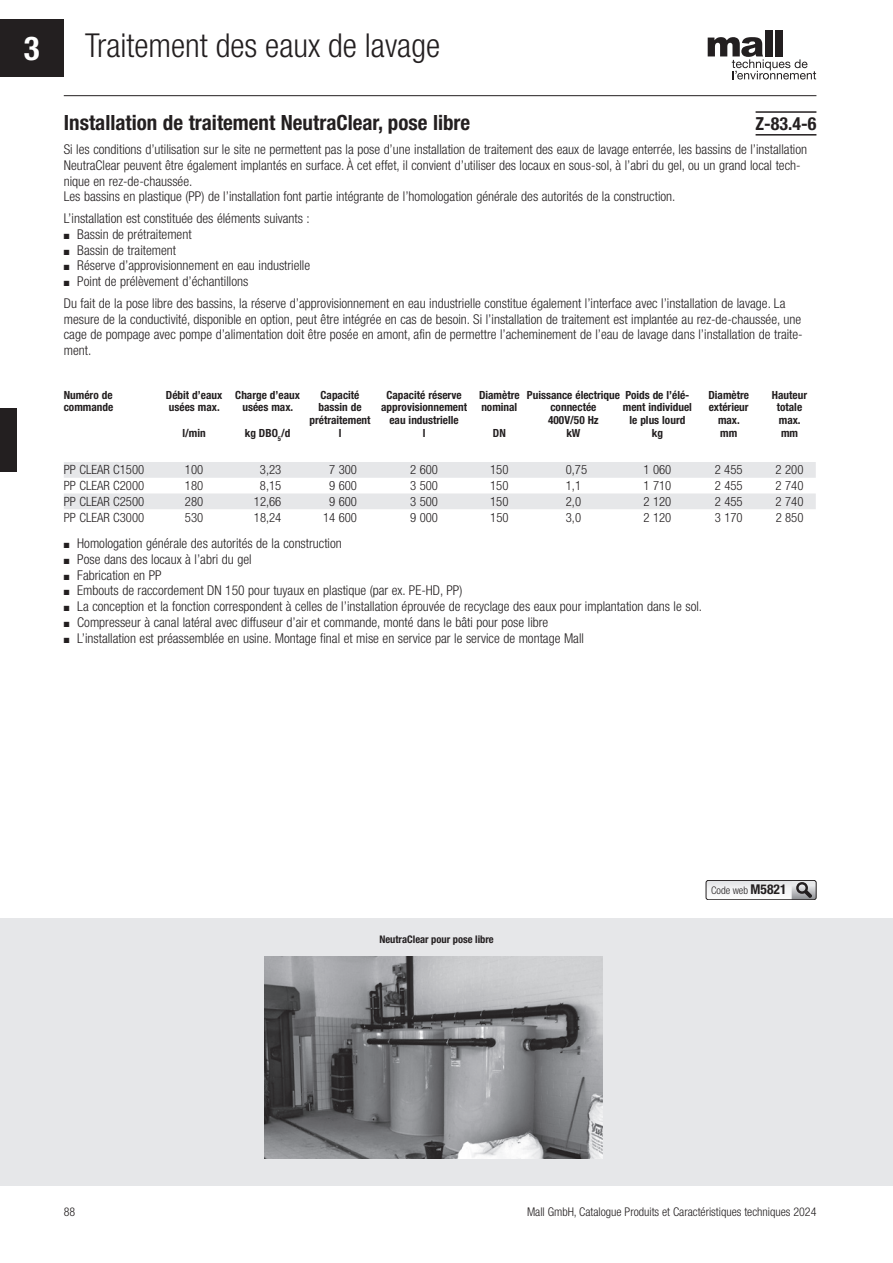
<style>
.page{position:relative;width:893px;height:1263px;background:#fff}
.page>*{position:absolute;margin:0;border:0;box-sizing:border-box;transform-origin:0 0}
.t1{font:300 condensed 33px "Helvetica Neue LT Pro";color:#231f20}
.t2{font:700 condensed 33px "Helvetica Neue LT Pro";color:#fff}
.t3{font:700 condensed 21px "Helvetica Neue LT Pro";color:#231f20}
.t4{font:700 condensed 18px "Helvetica Neue LT Pro";color:#231f20}
.t5{font:300 condensed 13.5px/15.8px "Helvetica Neue LT Pro";color:#231f20}
.t6{font:300 condensed 12.75px "Helvetica Neue LT Pro";color:#231f20}
.t7{font:300 condensed 12px "Helvetica Neue LT Pro";color:#231f20}
.t8{font:700 condensed 11.25px/12.8px "Helvetica Neue LT Pro";color:#231f20;text-align:center}
.t9{font:700 condensed 10.5px "Helvetica Neue LT Pro";color:#231f20}
.t10{font:300 condensed 10.5px "Helvetica Neue LT Pro";color:#231f20}
.s1{font-weight:700;font-size:13.5px}
</style>
<div class="page">
<div style="left:0;top:19px;width:64px;height:58px;background:#231f20"></div>
<div style="left:0;top:408px;width:17px;height:64px;background:#231f20"></div>
<hr style="left:64px;top:95px;width:752px;height:1px;background:#231f20">
<svg style="left:708px;top:37px;width:108px;height:43px"></svg>
<div style="left:765px;top:30px;width:7px;height:26px;background:#231f20"></div>
<div style="left:775px;top:30px;width:7px;height:26px;background:#231f20"></div>
<div style="left:0;top:918px;width:893px;height:268px;background:#e6e7e9"></div>
<svg style="left:706px;top:880px;width:110px;height:20px"></svg>
<div style="left:706px;top:880px;width:110px;height:20px;border:1px solid #231f20;border-radius:2px"></div>
<svg style="left:64px;top:462px;width:752px;height:47px"></svg>
<hr style="left:756px;top:111px;width:60px;height:2px;background:#231f20">
<hr style="left:756px;top:134px;width:60px;height:2px;background:#231f20">
<img style="left:265px;top:957px;width:337px;height:201px">
<h1 class="t2" style="left:24px;top:28px;width:17px">3</h1>
<h1 class="t1" style="left:85px;top:26px;width:357px">Traitement des eaux de lavage</h1>
<h2 class="t3" style="left:64px;top:110px;width:408px">Installation de traitement NeutraClear, pose libre</h2>
<p class="t5" style="left:64px;top:141px;width:745px">Si les conditions d’utilisation sur le site ne permettent pas la pose d’une installation de traitement des eaux de lavage enterrée, les bassins de l’installation NeutraClear peuvent être également implantés en surface. À cet effet, il convient d’utiliser des locaux en sous-sol, à l’abri du gel, ou un grand local tech&shy;nique en rez-de-chaussée.<br>Les bassins en plastique (PP) de l’installation font partie intégrante de l’homologation générale des autorités de la construction.</p>
<p class="t5" style="left:64px;top:210px;width:248px">L’installation est constituée des éléments suivants :</p>
<p class="t5" style="left:64px;top:226px;width:129px">■ Bassin de prétraitement</p>
<p class="t5" style="left:64px;top:242px;width:114px">■ Bassin de traitement</p>
<p class="t5" style="left:64px;top:257px;width:248px">■ Réserve d’approvisionnement en eau industrielle</p>
<p class="t5" style="left:64px;top:270px;width:723px;line-height:21.8px">■ Point de prélèvement d’échantillons<br>Du fait de la pose libre des bassins, la réserve d’approvisionnement en eau industrielle constitue également l’interface avec l’installation de lavage. La</p>
<p class="t5" style="left:64px;top:311px;width:740px">mesure de la conductivité, disponible en option, peut être intégrée en cas de besoin. Si l’installation de traitement est implantée au rez-de-chaussée, une cage de pompage avec pompe d’alimentation doit être posée en amont, afin de permettre l’acheminement de l’eau de lavage dans l’installation de traite&shy;ment.</p>
<p class="t8" style="left:64px;top:388px;width:51px;text-align:left">Numéro de commande</p>
<p class="t8" style="left:166px;top:388px;width:58px;text-align:left">Débit d’eaux usées max.</p>
<p class="t8" style="left:182px;top:426px;width:25px">l/min</p>
<h3 class="t4" style="left:756px;top:113px;width:62px">Z-83.4-6</h3>
<p class="t8" style="left:527px;top:388px;width:95px">Puissance électrique connectée<br>400V/50 Hz<br>kW</p>
<p class="t8" style="left:623px;top:388px;width:71px">Poids de l’élé&shy;ment individuel le plus lourd kg</p>
<p class="t8" style="left:708px;top:388px;width:42px">Diamètre extérieur max. mm</p>
<p class="t8" style="left:772px;top:388px;width:37px">Hauteur totale max. mm</p>
<p class="t8" style="left:310px;top:388px;width:62px">Capacité bassin de prétraitement l</p>
<p class="t8" style="left:381px;top:388px;width:87px">Capacité réserve approvisionnement eau industrielle<br>l</p>
<p class="t8" style="left:479px;top:388px;width:42px;text-align:left">Diamètre nominal</p>
<p class="t8" style="left:235px;top:388px;width:66px">Charge d’eaux usées max.</p>
<p class="t8" style="left:245px;top:426px;width:47px">kg DBO<sub>5</sub>/d</p>
<p class="t8" style="left:493px;top:426px;width:14px">DN</p>
<p class="t6" style="left:64px;top:462px;width:82px">PP CLEAR C1500</p>
<p class="t6" style="left:185px;top:462px;width:20px">100</p>
<p class="t6" style="left:260px;top:462px;width:23px">3,23</p>
<p class="t6" style="left:329px;top:462px;width:29px">7 300</p>
<p class="t6" style="left:410px;top:462px;width:29px">2 600</p>
<p class="t6" style="left:490px;top:462px;width:20px">150</p>
<p class="t6" style="left:566px;top:462px;width:23px">0,75</p>
<p class="t6" style="left:643px;top:462px;width:29px">1 060</p>
<p class="t6" style="left:715px;top:462px;width:29px">2 455</p>
<p class="t6" style="left:776px;top:462px;width:29px">2 200</p>
<p class="t6" style="left:64px;top:478px;width:82px">PP CLEAR C2000</p>
<p class="t6" style="left:185px;top:478px;width:20px">180</p>
<p class="t6" style="left:260px;top:478px;width:23px">8,15</p>
<p class="t6" style="left:329px;top:478px;width:29px">9 600</p>
<p class="t6" style="left:410px;top:478px;width:29px">3 500</p>
<p class="t6" style="left:490px;top:478px;width:20px">150</p>
<p class="t6" style="left:566px;top:478px;width:17px">1,1</p>
<p class="t6" style="left:643px;top:478px;width:29px">1 710</p>
<p class="t6" style="left:715px;top:478px;width:29px">2 455</p>
<p class="t6" style="left:776px;top:478px;width:29px">2 740</p>
<p class="t6" style="left:64px;top:494px;width:82px">PP CLEAR C2500</p>
<p class="t6" style="left:185px;top:494px;width:20px">280</p>
<p class="t6" style="left:254px;top:494px;width:29px">12,66</p>
<p class="t6" style="left:329px;top:494px;width:29px">9 600</p>
<p class="t6" style="left:410px;top:494px;width:29px">3 500</p>
<p class="t6" style="left:490px;top:494px;width:20px">150</p>
<p class="t6" style="left:566px;top:494px;width:17px">2,0</p>
<p class="t6" style="left:643px;top:494px;width:29px">2 120</p>
<p class="t6" style="left:715px;top:494px;width:29px">2 455</p>
<p class="t6" style="left:776px;top:494px;width:29px">2 740</p>
<p class="t6" style="left:64px;top:510px;width:82px">PP CLEAR C3000</p>
<p class="t6" style="left:185px;top:510px;width:20px">530</p>
<p class="t6" style="left:254px;top:510px;width:29px">18,24</p>
<p class="t6" style="left:323px;top:510px;width:35px">14 600</p>
<p class="t6" style="left:410px;top:510px;width:29px">9 000</p>
<p class="t6" style="left:490px;top:510px;width:20px">150</p>
<p class="t6" style="left:566px;top:510px;width:17px">3,0</p>
<p class="t6" style="left:643px;top:510px;width:29px">2 120</p>
<p class="t6" style="left:715px;top:510px;width:29px">3 170</p>
<p class="t6" style="left:776px;top:510px;width:29px">2 850</p>
<p class="t5" style="left:64px;top:535px;width:280px">■ Homologation générale des autorités de la construction</p>
<p class="t5" style="left:64px;top:551px;width:189px">■ Pose dans des locaux à l’abri du gel</p>
<p class="t5" style="left:64px;top:567px;width:99px">■ Fabrication en PP</p>
<p class="t5" style="left:64px;top:583px;width:400px">■ Embouts de raccordement DN 150 pour tuyaux en plastique (par ex. PE-HD, PP)</p>
<p class="t5" style="left:64px;top:598px;width:640px">■ La conception et la fonction correspondent à celles de l’installation éprouvée de recyclage des eaux pour implantation dans le sol.</p>
<p class="t5" style="left:64px;top:614px;width:486px">■ Compresseur à canal latéral avec diffuseur d’air et commande, monté dans le bâti pour pose libre</p>
<p class="t5" style="left:64px;top:630px;width:522px">■ L’installation est préassemblée en usine. Montage final et mise en service par le service de montage Mall</p>
<p class="t9" style="left:379px;top:933px;width:116px">NeutraClear pour pose libre</p>
<p class="t10" style="left:711px;top:884px;width:77px">Code web <span class="s1">M5821</span></p>
<p class="t7" style="left:64px;top:1204px;width:13px">88</p>
<p class="t7" style="left:527px;top:1204px;width:291px">Mall GmbH, Catalogue Produits et Caractéristiques techniques 2024</p>
</div>
